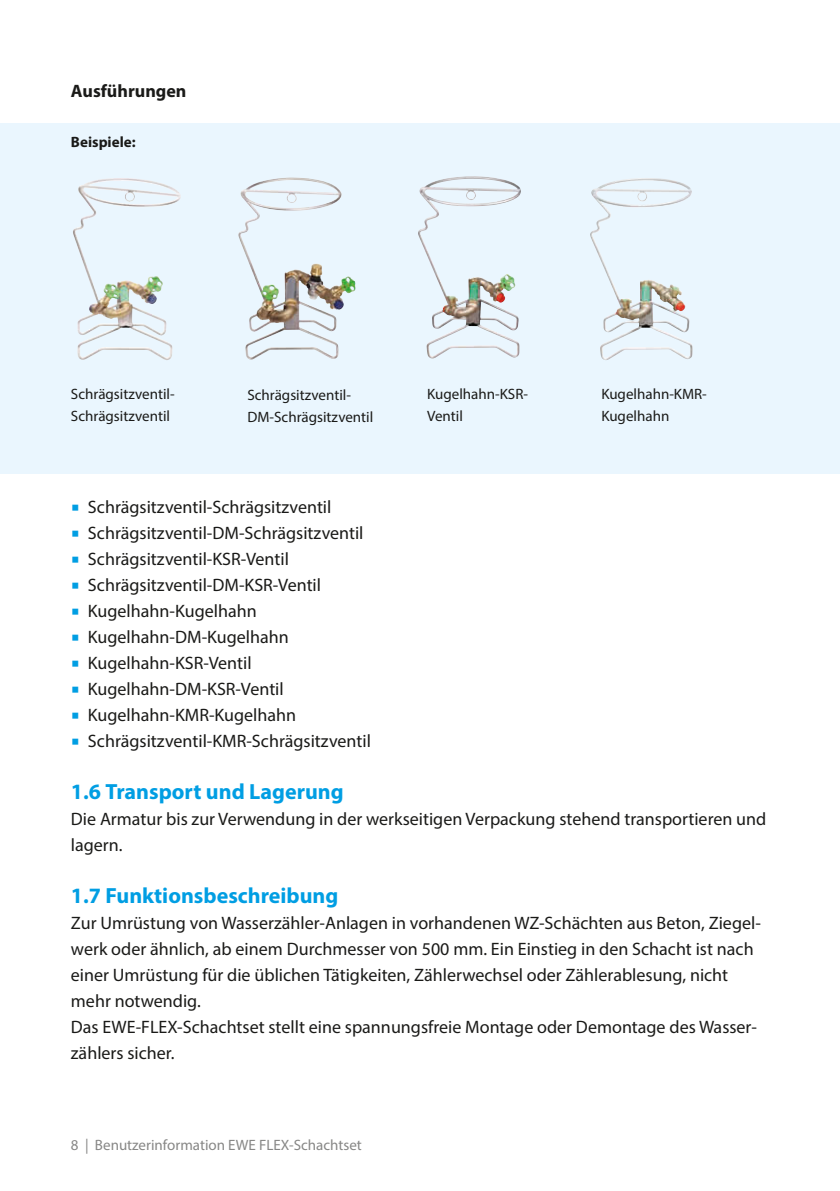
<style>
.page{position:relative;width:840px;height:1191px;background:#fff}
.page>*{position:absolute;margin:0;border:0;box-sizing:border-box;transform-origin:0 0}
.t1{font:700 22px "Myriad Pro";color:#009ee3}
.t2{font:18px/26px "Myriad Pro";color:#1a1a18}
.t3{font:700 18px "Myriad Pro";color:#1a1a18}
.t4{font:15px/22px "Myriad Pro";color:#1a1a18}
.t5{font:15px "Myriad Pro";color:#878786}
.t6{font:700 15px "Myriad Pro";color:#1a1a18}
</style>
<div class="page">
<div style="left:0;top:123px;width:839px;height:351px;background:#eaf6fe"></div>
<img style="left:418px;top:176px;width:101px;height:182px">
<img style="left:590px;top:178px;width:102px;height:182px">
<img style="left:73px;top:178px;width:99px;height:182px">
<img style="left:238px;top:178px;width:117px;height:182px">
<p class="t3" style="left:71px;top:79px;width:117px">Ausführungen</p>
<p class="t6" style="left:71px;top:132px;width:66px">Beispiele:</p>
<p class="t4" style="left:71px;top:383px;width:105px">Schrägsitzventil-<br>Schrägsitzventil</p>
<p class="t4" style="left:247px;top:383px;width:127px">Schrägsitzventil-<br>DM-Schrägsitzventil</p>
<p class="t4" style="left:427px;top:383px;width:102px">Kugelhahn-KSR-<br>Ventil</p>
<p class="t4" style="left:601px;top:383px;width:107px">Kugelhahn-KMR-<br>Kugelhahn</p>
<p class="t2" style="left:88px;top:494px;width:284px">Schrägsitzventil-Schrägsitzventil<br>Schrägsitzventil-DM-Schrägsitzventil<br>Schrägsitzventil-KSR-Ventil<br>Schrägsitzventil-DM-KSR-Ventil<br>Kugelhahn-Kugelhahn<br>Kugelhahn-DM-Kugelhahn<br>Kugelhahn-KSR-Ventil<br>Kugelhahn-DM-KSR-Ventil<br>Kugelhahn-KMR-Kugelhahn<br>Schrägsitzventil-KMR-Schrägsitzventil</p>
<p class="t1" style="left:71px;top:777px;width:274px">1.6 Transport und Lagerung</p>
<p class="t2" style="left:71px;top:806px;width:696px">Die Armatur bis zur Verwendung in der werkseitigen Verpackung stehend transportieren und lagern.</p>
<p class="t1" style="left:71px;top:881px;width:269px">1.7 Funktionsbeschreibung</p>
<p class="t2" style="left:71px;top:910px;width:691px">Zur Umrüstung von Wasserzähler-Anlagen in vorhandenen WZ-Schächten aus Beton, Ziegel&shy;werk oder ähnlich, ab einem Durchmesser von 500 mm. Ein Einstieg in den Schacht ist nach einer Umrüstung für die üblichen Tätigkeiten, Zählerwechsel oder Zählerablesung, nicht mehr notwendig.<br>Das EWE-FLEX-Schachtset stellt eine spannungsfreie Montage oder Demontage des Wasser&shy;zählers sicher.</p>
<p class="t5" style="left:71px;top:1136px;width:292px">8 | Benutzerinformation EWE FLEX-Schachtset</p>
</div>
